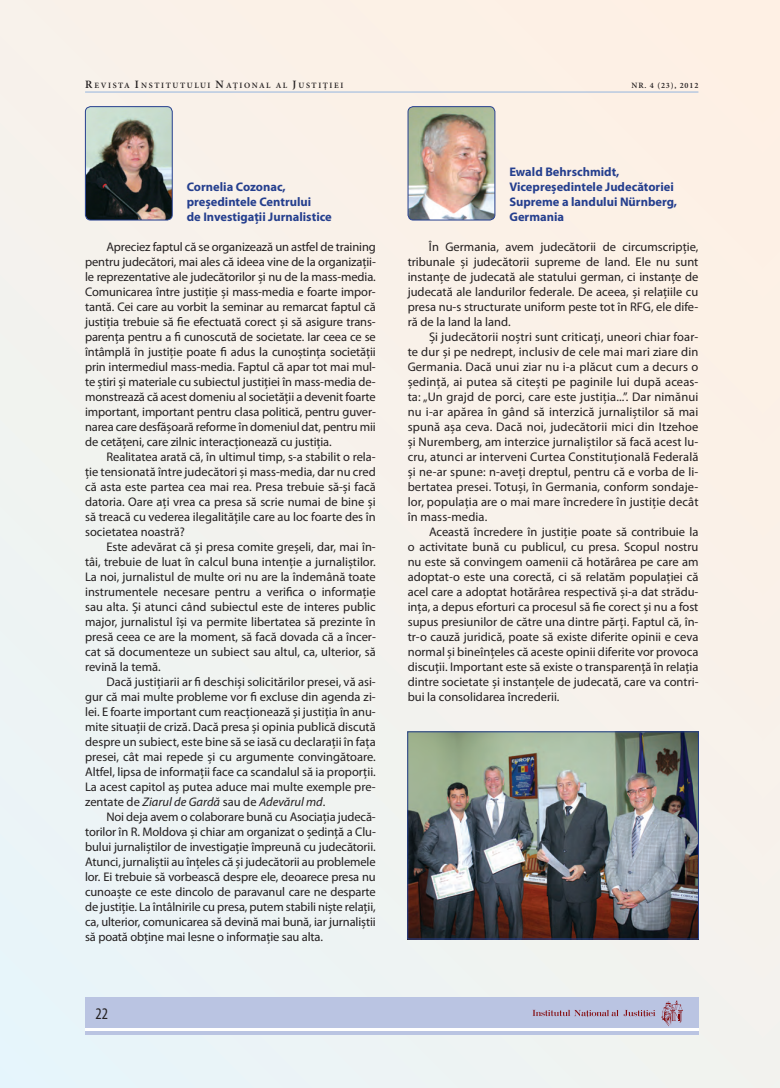
<style>
.page{position:relative;width:780px;height:1088px;background:#fff}
.page>*{position:absolute;margin:0;border:0;box-sizing:border-box;transform-origin:0 0}
.t1{font:condensed 16.25px "Myriad Pro";color:#231f20}
.t2{font:12.5px/15px "Myriad Pro";color:#231f20;text-align:justify}
.t3{font:700 12.5px/15px "Myriad Pro";color:#253f8e}
.t4{font:600 8.12px "Minion Pro";letter-spacing:.195em;color:#231f20}
.s1{font-size:11.25px}
.s2{font-style:italic}
</style>
<div class="page">
<div style="left:1px;top:0;width:761px;height:1088px;background:#f5f2ec"></div>
<hr style="left:85px;top:92px;width:613px;height:1px;background:#95b5de">
<div style="left:85px;top:997px;width:613px;height:38px;background:#bac4e2"></div>
<hr style="left:85px;top:1028px;width:613px;height:3px;background:#fff">
<svg style="left:532px;top:1010px;width:123px;height:7px"></svg>
<svg style="left:661px;top:1000px;width:22px;height:26px"></svg>
<div style="left:762px;top:0;width:17px;height:1088px;background:#faf1e8"></div>
<img style="left:85px;top:107px;width:87px;height:113px;border-radius:5px">
<div style="left:85px;top:106px;width:87px;height:114px;border:1px solid #253f8e;border-radius:5px"></div>
<img style="left:408px;top:107px;width:87px;height:113px;border-radius:5px">
<div style="left:407px;top:106px;width:88px;height:114px;border:1px solid #253f8e;border-radius:5px"></div>
<img style="left:409px;top:733px;width:287px;height:204px">
<div style="left:407px;top:731px;width:291px;height:208px;border:1px solid #253f8e"></div>
<p class="t4" style="left:85px;top:82px;width:260px"><span class="s1">R</span>EVISTA <span class="s1">I</span>NSTITUTULUI <span class="s1">N</span>AŢIONAL AL <span class="s1">J</span>USTIŢIEI</p>
<p class="t4" style="left:631px;top:82px;width:68px">NR. 4 (23), 2012</p>
<p class="t3" style="left:187px;top:180px;width:147px">Cornelia Cozonac, președintele Centrului<br>de Investigaţii Jurnalistice</p>
<p class="t2" style="left:85px;top:240px;width:292px;text-indent:21px">Apreciez faptul că se organizează un astfel de training pentru judecători, mai ales că ideea vine de la organizaţii&shy;le reprezentative ale judecătorilor și nu de la mass-media.<br>Comunicarea între justiţie și mass-media e foarte impor&shy;tantă. Cei care au vorbit la seminar au remarcat faptul că justiţia trebuie să fie efectuată corect și să asigure trans&shy;parenţa pentru a fi cunoscută de societate. Iar ceea ce se întâmplă în justiţie poate fi adus la cunoștinţa societăţii prin intermediul mass-media. Faptul că apar tot mai mul&shy;te știri și materiale cu subiectul justiţiei în mass-media de&shy;monstrează că acest domeniu al societăţii a devenit foarte important, important pentru clasa politică, pentru guver&shy;narea care desfășoară reforme în domeniul dat, pentru mii de cetăţeni, care zilnic interacţionează cu justiţia.</p>
<p class="t2" style="left:85px;top:450px;width:292px;text-indent:21px">Realitatea arată că, în ultimul timp, s-a stabilit o rela&shy;ţie tensionată între judecători și mass-media, dar nu cred că asta este partea cea mai rea. Presa trebuie să-și facă datoria. Oare aţi vrea ca presa să scrie numai de bine și să treacă cu vederea ilegalităţile care au loc foarte des în societatea noastră?</p>
<p class="t2" style="left:85px;top:540px;width:292px;text-indent:21px">Este adevărat că și presa comite greșeli, dar, mai în&shy;tâi, trebuie de luat în calcul buna intenţie a jurnaliștilor.<br>La noi, jurnalistul de multe ori nu are la îndemână toate instrumentele necesare pentru a verifica o informaţie sau alta. Și atunci când subiectul este de interes public major, jurnalistul își va permite libertatea să prezinte în presă ceea ce are la moment, să facă dovada că a încer&shy;cat să documenteze un subiect sau altul, ca, ulterior, să revină la temă.</p>
<p class="t2" style="left:85px;top:675px;width:292px;text-indent:21px">Dacă justiţiarii ar fi deschiși solicitărilor presei, vă asi&shy;gur că mai multe probleme vor fi excluse din agenda zi&shy;lei. E foarte important cum reacţionează și justiţia în anu&shy;mite situaţii de criză. Dacă presa și opinia publică discută despre un subiect, este bine să se iasă cu declaraţii în faţa presei, cât mai repede și cu argumente convingătoare.<br>Altfel, lipsa de informaţii face ca scandalul să ia proporţii.<br>La acest capitol aș putea aduce mai multe exemple pre&shy;zentate de <span class="s2">Ziarul de Gardă</span> sau de <span class="s2">Adevărul md</span>.</p>
<p class="t2" style="left:85px;top:810px;width:292px;text-indent:21px">Noi deja avem o colaborare bună cu Asociaţia judecă&shy;torilor în R. Moldova și chiar am organizat o ședinţă a Clu&shy;bului jurnaliștilor de investigaţie împreună cu judecătorii.<br>Atunci, jurnaliștii au înţeles că și judecătorii au problemele lor. Ei trebuie să vorbească despre ele, deoarece presa nu cunoaște ce este dincolo de paravanul care ne desparte de justiţie. La întâlnirile cu presa, putem stabili niște relaţii, ca, ulterior, comunicarea să devină mai bună, iar jurnaliștii să poată obţine mai lesne o informaţie sau alta.</p>
<h1 class="t1" style="left:96px;top:1007px;width:14px">22</h1>
<p class="t3" style="left:509px;top:165px;width:169px">Ewald Behrschmidt,<br>Vicepreședintele Judecătoriei<br>Supreme a landului Nürnberg,<br>Germania</p>
<p class="t2" style="left:407px;top:240px;width:292px;text-indent:21px">În Germania, avem judecătorii de circumscripţie, tribunale și judecătorii supreme de land. Ele nu sunt instanţe de judecată ale statului german, ci instanţe de judecată ale landurilor federale. De aceea, și relaţiile cu presa nu-s structurate uniform peste tot în RFG, ele dife&shy;ră de la land la land.</p>
<p class="t2" style="left:407px;top:330px;width:292px;text-indent:21px">Și judecătorii noștri sunt criticaţi, uneori chiar foar&shy;te dur și pe nedrept, inclusiv de cele mai mari ziare din Germania. Dacă unui ziar nu i-a plăcut cum a decurs o ședinţă, ai putea să citești pe paginile lui după aceas&shy;ta: „Un grajd de porci, care este justiţia...”. Dar nimănui nu i-ar apărea în gând să interzică jurnaliștilor să mai spună așa ceva. Dacă noi, judecătorii mici din Itzehoe și Nuremberg, am interzice jurnaliștilor să facă acest lu&shy;cru, atunci ar interveni Curtea Constituţională Federală și ne-ar spune: n-aveţi dreptul, pentru că e vorba de li&shy;bertatea presei. Totuși, în Germania, conform sondaje&shy;lor, populaţia are o mai mare încredere în justiţie decât în mass-media.</p>
<p class="t2" style="left:407px;top:525px;width:292px;text-indent:21px">Această încredere în justiţie poate să contribuie la o activitate bună cu publicul, cu presa. Scopul nostru nu este să convingem oamenii că hotărârea pe care am adoptat-o este una corectă, ci să relatăm populaţiei că acel care a adoptat hotărârea respectivă și-a dat strădu&shy;inţa, a depus eforturi ca procesul să fie corect și nu a fost supus presiunilor de către una dintre părţi. Faptul că, în&shy;tr-o cauză juridică, poate să existe diferite opinii e ceva normal și bineînţeles că aceste opinii diferite vor provoca discuţii. Important este să existe o transparenţă în relaţia dintre societate și instanţele de judecată, care va contri&shy;bui la consolidarea încrederii.</p>
</div>
